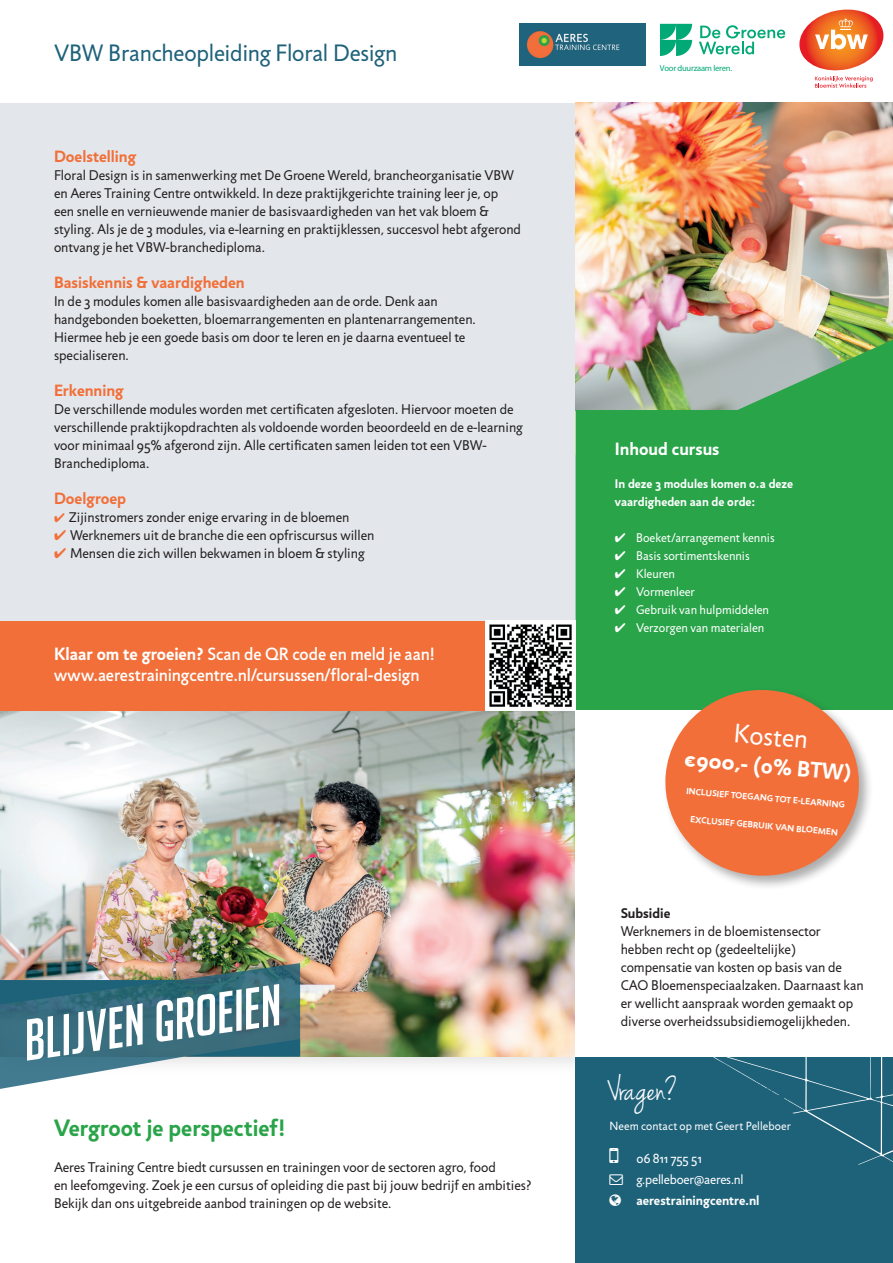
<style>
.page{position:relative;width:893px;height:1263px;background:#fff}
.page>*{position:absolute;margin:0;border:0;box-sizing:border-box;transform-origin:0 0}
.t1{font:56.55px "Big Noodle Titling";color:#fff}
.t2{font:36px "Jenna Sue";letter-spacing:-.005em;color:#fff}
.t3{font:27px "Jigsaw";color:#fff}
.t4{font:24px "Jigsaw";letter-spacing:-.01em;color:#1e627a}
.t5{font:700 24px "Jigsaw";color:#29a449}
.t6{font:700 22.5px "Jigsaw";color:#fff}
.t7{font:500 18px/21px "Jigsaw";letter-spacing:-.005em;color:#fff}
.t8{font:700 18px "Jigsaw";color:#fff}
.t9{font:700 16.5px "Jigsaw";color:#f26f39}
.t10{font:14.25px/18px "Jigsaw";color:#231f20}
.t11{font:700 14.25px "Jigsaw";color:#231f20}
.t12{font:13.5px/21px "Jigsaw";letter-spacing:-.01em;color:#fff}
.t13{font:700 13.5px "Jigsaw";color:#fff}
.t14{font:12.75px "Jigsaw";color:#fff}
.t15{font:700 12.75px/18px "Jigsaw";color:#fff}
.t16{font:12px "Jigsaw";letter-spacing:.015em;color:#fff}
.t17{font:700 9px "Jigsaw";color:#fff}
.t18{font:8.55px "GT Walsheim";letter-spacing:-.03em;color:#00a975}
.s1{color:#f26f39}
.s2{font-weight:700}
</style>
<div class="page">
<div style="left:0;top:758px;width:596px;height:319px;background:#231f20;opacity:.12"></div>
<div style="left:576px;top:1057px;width:317px;height:206px;background:#1e627a"></div>
<div style="left:0;top:103px;width:791px;height:662px;background:#e3e7eb"></div>
<img style="left:0;top:711px;width:576px;height:346px">
<img style="left:576px;top:103px;width:317px;height:237px">
<svg style="left:576px;top:340px;width:317px;height:371px;background:#3ca556"></svg>
<svg style="left:0;top:963px;width:300px;height:126px"></svg>
<div style="left:0;top:621px;width:576px;height:90px;background:#f26f39"></div>
<div style="left:576px;top:711px;width:317px;height:346px;background:#fff"></div>
<svg style="left:741px;top:1057px;width:152px;height:108px"></svg>
<svg style="left:741px;top:1073px;width:15px;height:9px"></svg>
<svg style="left:787px;top:1100px;width:16px;height:9px"></svg>
<svg style="left:725px;top:1063px;width:16px;height:10px"></svg>
<svg style="left:756px;top:1082px;width:31px;height:18px"></svg>
<svg style="left:713px;top:1057px;width:80px;height:7px"></svg>
<div style="left:662px;top:687px;width:212px;height:204px;background:#231f20;opacity:.37"></div>
<svg style="left:661px;top:686px;width:202px;height:194px;background:#e08c5e"></svg>
<img style="left:486px;top:621px;width:90px;height:90px">
<svg style="left:699px;top:25px;width:86px;height:29px"></svg>
<svg style="left:660px;top:24px;width:32px;height:32px"></svg>
<svg style="left:799px;top:10px;width:84px;height:78px"></svg>
<img style="left:519px;top:24px;width:127px;height:42px">
<h3 class="t4" style="left:54px;top:39px;width:345px">VBW Brancheopleiding Floral Design</h3>
<p class="t9" style="left:54px;top:146px;width:84px">Doelstelling</p>
<p class="t10" style="left:54px;top:166px;width:469px">Floral Design is in samenwerking met De Groene Wereld, brancheorganisatie VBW en Aeres Training Centre ontwikkeld. In deze praktijkgerichte training leer je, op een snelle en vernieuwende manier de basisvaardigheden van het vak bloem &amp; styling. Als je de 3 modules, via e-learning en praktijklessen, succesvol hebt afgerond ontvang je het VBW-branchediploma.</p>
<p class="t9" style="left:54px;top:272px;width:192px">Basiskennis &amp; vaardigheden</p>
<p class="t10" style="left:54px;top:292px;width:423px">In de 3 modules komen alle basisvaardigheden aan de orde. Denk aan handgebonden boeketten, bloemarrangementen en plantenarrangementen.<br>Hiermee heb je een goede basis om door te leren en je daarna eventueel te specialiseren.</p>
<p class="t9" style="left:54px;top:380px;width:71px">Erkenning</p>
<p class="t10" style="left:54px;top:400px;width:470px">De verschillende modules worden met certificaten afgesloten. Hiervoor moeten de verschillende praktijkopdrachten als voldoende worden beoordeeld en de e-learning voor minimaal 95% afgerond zijn. Alle certificaten samen leiden tot een VBW-Branchediploma.</p>
<p class="t9" style="left:54px;top:488px;width:74px">Doelgroep</p>
<p class="t10" style="left:54px;top:508px;width:297px"><span class="s1">✔</span> Zijinstromers zonder enige ervaring in de bloemen</p>
<p class="t10" style="left:54px;top:526px;width:322px"><span class="s1">✔</span> Werknemers uit de branche die een opfriscursus willen</p>
<p class="t10" style="left:54px;top:544px;width:312px"><span class="s1">✔</span> Mensen die zich willen bekwamen in bloem &amp; styling</p>
<p class="t7" style="left:54px;top:643px;width:383px"><span class="s2">Klaar om te groeien?</span> Scan de QR code en meld je aan! www.aerestrainingcentre.nl/cursussen/floral-design</p>
<h1 class="t1" style="left:17px;top:1011px;width:261px;rotate:-8deg">Blijven Groeien</h1>
<h3 class="t5" style="left:54px;top:1113px;width:233px">Vergroot je perspectief!</h3>
<p class="t10" style="left:54px;top:1158px;width:479px">Aeres Training Centre biedt cursussen en trainingen voor de sectoren agro, food<br>en leefomgeving. Zoek je een cursus of opleiding die past bij jouw bedrijf en ambities?<br>Bekijk dan ons uitgebreide aanbod trainingen op de website.</p>
<p class="t18" style="left:660px;top:63px;width:74px">Voor duurzaam leren.</p>
<p class="t8" style="left:615px;top:438px;width:106px">Inhoud cursus</p>
<p class="t15" style="left:615px;top:475px;width:180px">In deze 3 modules komen o.a deze vaardigheden aan de orde:</p>
<p class="t14" style="left:615px;top:530px;width:161px">✔ Boeket/arrangement kennis</p>
<p class="t14" style="left:615px;top:548px;width:136px">✔ Basis sortimentskennis</p>
<p class="t14" style="left:615px;top:566px;width:62px">✔ Kleuren</p>
<p class="t14" style="left:615px;top:584px;width:82px">✔ Vormenleer</p>
<p class="t14" style="left:615px;top:602px;width:156px">✔ Gebruik van hulpmiddelen</p>
<p class="t14" style="left:615px;top:620px;width:151px">✔ Verzorgen van materialen</p>
<h3 class="t3" style="left:735px;top:717px;width:76px;rotate:5deg">Kosten</h3>
<h3 class="t6" style="left:686px;top:744px;width:170px;rotate:5deg">€900,- (o% BTW)</h3>
<p class="t17" style="left:687px;top:785px;width:161px;rotate:5deg">INCLUSIEF TOEGANG TOT E-LEARNING</p>
<p class="t17" style="left:691px;top:814px;width:149px;rotate:5deg">EXCLUSIEF GEBRUIK VAN BLOEMEN</p>
<p class="t11" style="left:621px;top:904px;width:51px">Subsidie</p>
<p class="t10" style="left:621px;top:922px;width:245px">Werknemers in de bloemistensector hebben recht op (gedeeltelijke) compensatie van kosten op basis van de CAO Bloemenspeciaalzaken. Daarnaast kan er wellicht aanspraak worden gemaakt op diverse overheidssubsidiemogelijkheden.</p>
<h2 class="t2" style="left:609px;top:1069px;width:70px">Vragen?</h2>
<p class="t16" style="left:609px;top:1119px;width:183px">Neem contact op met Geert Pelleboer</p>
<p class="t12" style="left:636px;top:1147px;width:109px">06 811 755 51 g.pelleboer@aeres.nl</p>
<p class="t13" style="left:636px;top:1192px;width:125px">aerestrainingcentre.nl</p>
</div>
